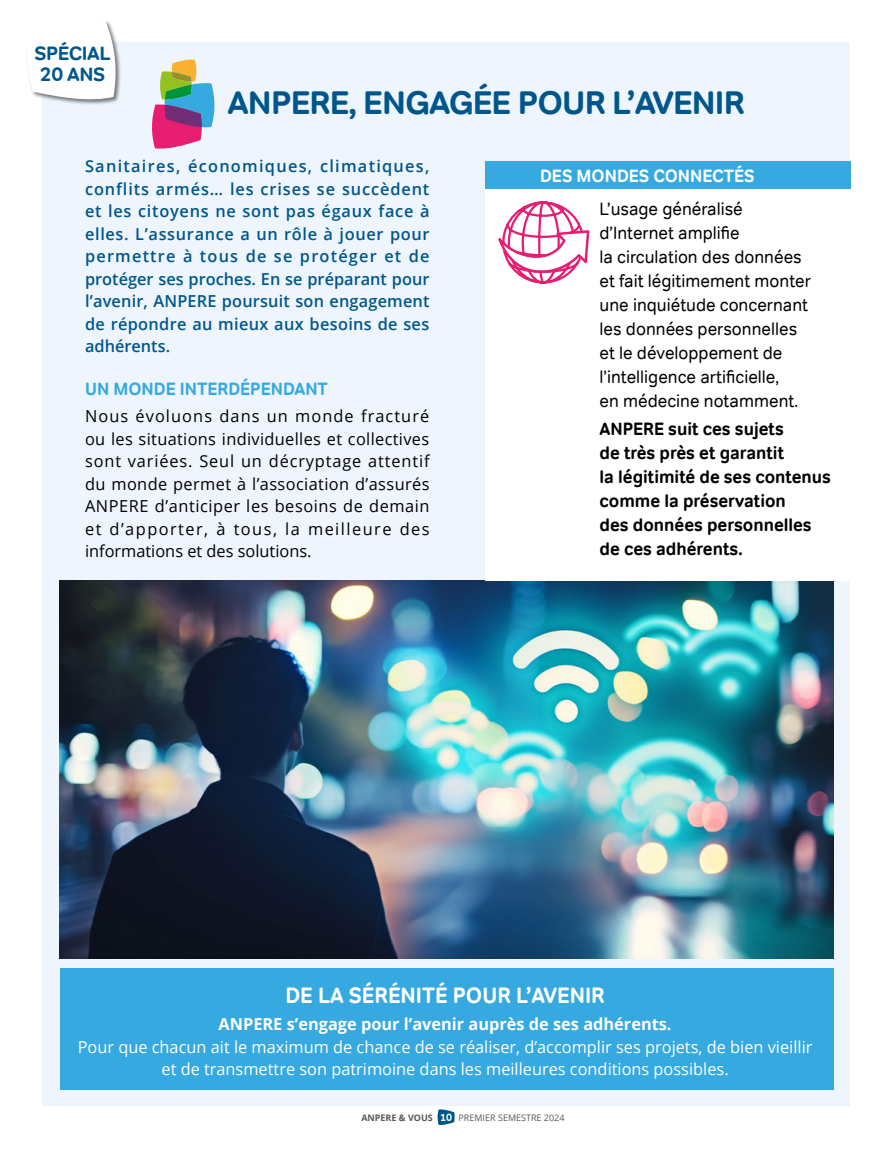
<style>
.page{position:relative;width:893px;height:1149px;background:#fff}
.page>*{position:absolute;margin:0;border:0;box-sizing:border-box;transform-origin:0 0}
.t1{font:700 33px "Tondo";letter-spacing:-.025em;color:#00568b}
.t2{font:700 22.5px "Tondo";color:#fff;scale:.94 1}
.t3{font:700 19.5px/21px "Tondo";letter-spacing:-.02em;color:#00568b}
.t4{font:18px/24px "Tondo";color:#000;scale:.94 1}
.t5{font:700 18px/24px "Tondo";color:#000;scale:.94 1}
.t6{font:700 18px "Tondo";color:#36a9e1;scale:.94 1}
.t7{font:700 18px "Tondo";color:#fff;scale:.94 1}
.t8{font:600 16.5px/22.5px "Open Sans";letter-spacing:.02em;color:#00568b;text-align:justify}
.t9{font:16.5px/22.5px "Open Sans";color:#000;text-align:justify}
.t10{font:16.5px/22.5px "Open Sans";color:#fff;text-align:center}
.t11{font:700 16.5px "Open Sans";color:#fff}
.t12{font:9px "Open Sans";color:#575756}
.s1{font-weight:700}
.s2{font-family:"Tondo";font-weight:700;font-size:10.5px;color:#fff}
</style>
<div class="page">
<svg style="left:437px;top:1109px;width:18px;height:15px"></svg>
<div style="left:43px;top:43px;width:807px;height:1063px;background:#eef5fd"></div>
<div style="left:60px;top:967px;width:773px;height:121px;background:#36a9e1"></div>
<img style="left:60px;top:580px;width:773px;height:377px">
<svg style="left:152px;top:60px;width:63px;height:89px"></svg>
<div style="left:485px;top:161px;width:365px;height:30px;background:#36a9e1"></div>
<div style="left:485px;top:189px;width:368px;height:391px;background:#fff"></div>
<svg style="left:498px;top:201px;width:92px;height:83px"></svg>
<div style="left:27px;top:20px;width:95px;height:85px;background:#000;opacity:.5"></div>
<svg style="left:27px;top:21px;width:91px;height:81px"></svg>
<p class="t3" style="left:35px;top:43px;width:77px">SPÉCIAL<br>20 ANS</p>
<h1 class="t1" style="left:227px;top:84px;width:519px">ANPERE, ENGAGÉE POUR L’AVENIR</h1>
<p class="t8" style="left:85px;top:156px;width:346px">Sanitaires, économiques, climatiques, conflits armés… les crises se succèdent et les citoyens ne sont pas égaux face à elles. L’assurance a un rôle à jouer pour permettre à tous de se protéger et de protéger ses proches. En se préparant pour l’avenir, ANPERE poursuit son engagement de répondre au mieux aux besoins de ses adhérents.</p>
<p class="t6" style="left:85px;top:378px;width:260px">UN MONDE INTERDÉPENDANT</p>
<p class="t9" style="left:85px;top:404px;width:346px">Nous évoluons dans un monde fracturé ou les situations individuelles et collectives sont variées. Seul un décryptage attentif du monde permet à l’association d’assurés ANPERE d’anticiper les besoins de demain et d’apporter, à tous, la meilleure des informations et des solutions.</p>
<p class="t7" style="left:540px;top:165px;width:230px">DES MONDES CONNECTÉS</p>
<p class="t4" style="left:600px;top:197px;width:226px">L’usage généralisé d’Internet amplifie<br>la circulation des données et fait légitimement monter une inquiétude concernant les données personnelles et le développement de l’intelligence artificielle,<br>en médecine notamment.</p>
<p class="t5" style="left:600px;top:417px;width:248px">ANPERE suit ces sujets<br>de très près et garantit<br>la légitimité de ses contenus comme la préservation<br>des données personnelles de ces adhérents.</p>
<h2 class="t2" style="left:285px;top:982px;width:341px">DE LA SÉRÉNITÉ POUR L’AVENIR</h2>
<p class="t11" style="left:219px;top:1017px;width:454px">ANPERE s’engage pour l’avenir auprès de ses adhérents.</p>
<p class="t10" style="left:78px;top:1034px;width:736px">Pour que chacun ait le maximum de chance de se réaliser, d’accomplir ses projets, de bien vieillir et de transmettre son patrimoine dans les meilleures conditions possibles.</p>
<p class="t12" style="left:361px;top:1111px;width:205px"><span class="s1">ANPERE &amp; VOUS</span> <span class="s2">10</span> PREMIER SEMESTRE 2024</p>
</div>
